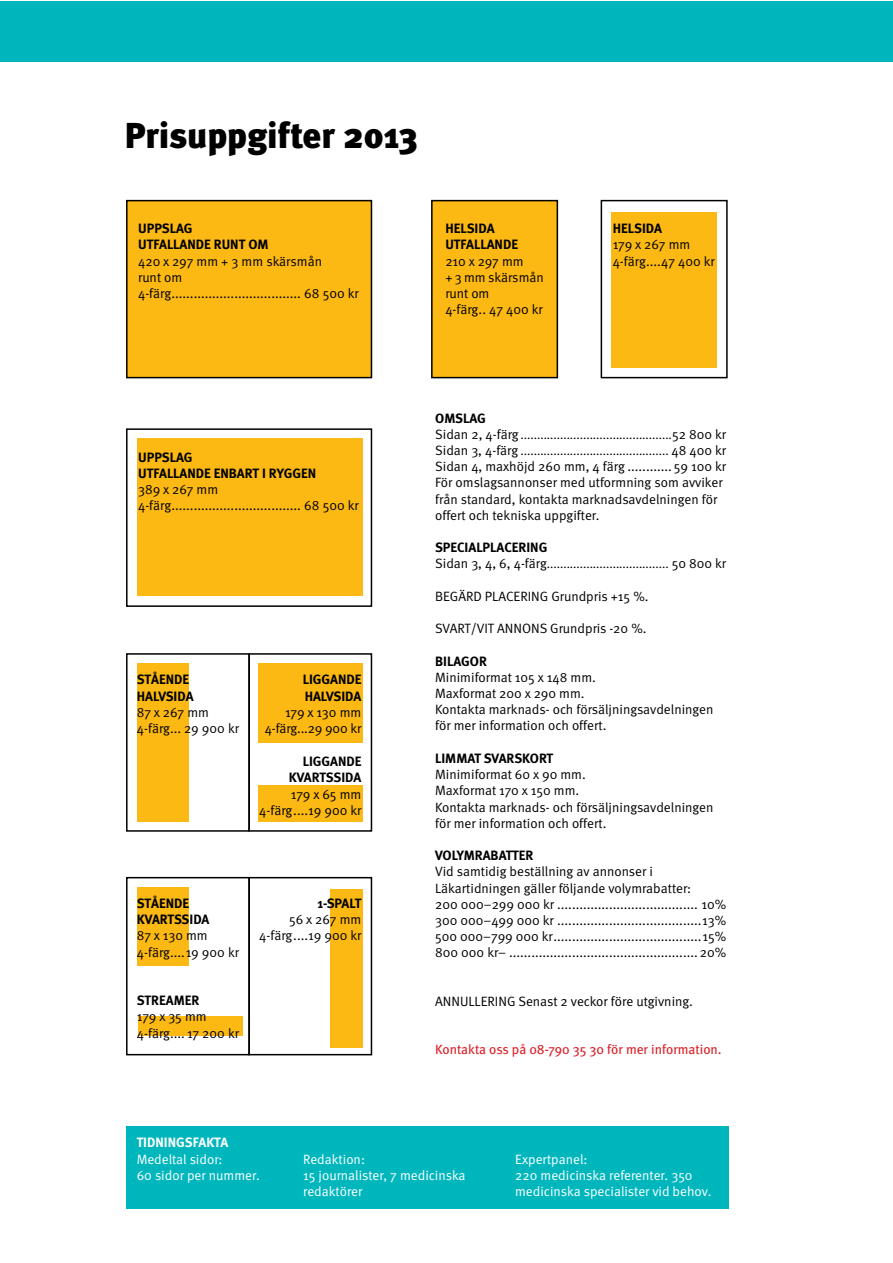
<style>
.page{position:relative;width:893px;height:1263px;background:#fff}
.page>*{position:absolute;margin:0;border:0;box-sizing:border-box;transform-origin:0 0}
.t1{font:36px "Meta LT Black";color:#000}
.t2{font:13.5px/16.2px "Meta LT Normal";color:#000}
.t3{font:13.5px/16.2px "Meta LT Bold";color:#000}
.t4{font:13.5px/16.2px "Meta LT Normal";color:#fff}
.t5{font:13.5px "Meta LT Book";color:#da2128}
.t6{font:13.5px "Meta LT Bold";color:#fff}
.t7{font:12px/16.2px "Meta LT Normal";color:#000}
.s1{font-size:13.5px}
</style>
<div class="page">
<div style="left:330px;top:889px;width:33px;height:158px;background:#fdb913"></div>
<div style="left:138px;top:887px;width:51px;height:78px;background:#fdb913"></div>
<div style="left:138px;top:1016px;width:105px;height:20px;background:#fdb913"></div>
<div style="left:137px;top:663px;width:52px;height:158px;background:#fdb913"></div>
<div style="left:258px;top:663px;width:105px;height:80px;background:#fdb913"></div>
<div style="left:258px;top:785px;width:105px;height:37px;background:#fdb913"></div>
<div style="left:137px;top:439px;width:225px;height:157px;background:#fdb913"></div>
<div style="left:611px;top:212px;width:106px;height:156px;background:#fdb913"></div>
<div style="left:0;top:1px;width:892px;height:60px;background:#00b6bd"></div>
<div style="left:126px;top:1126px;width:602px;height:83px;background:#00b6bd"></div>
<div style="left:432px;top:201px;width:125px;height:177px;background:#fdb913"></div>
<div style="left:431px;top:200px;width:127px;height:178px;border:2px solid #000"></div>
<div style="left:127px;top:201px;width:244px;height:177px;background:#fdb913"></div>
<div style="left:126px;top:200px;width:246px;height:178px;border:2px solid #000"></div>
<div style="left:126px;top:428px;width:246px;height:179px;border:2px solid #000"></div>
<div style="left:601px;top:200px;width:127px;height:178px;border:2px solid #000"></div>
<div style="left:126px;top:653px;width:124px;height:179px;border:2px solid #000"></div>
<div style="left:248px;top:653px;width:124px;height:179px;border:2px solid #000"></div>
<div style="left:126px;top:877px;width:124px;height:178px;border:2px solid #000"></div>
<div style="left:248px;top:877px;width:124px;height:178px;border:2px solid #000"></div>
<h1 class="t1" style="left:125px;top:113px;width:294px">Prisuppgifter 2013</h1>
<p class="t3" style="left:138px;top:220px;width:132px">UPPSLAG<br>UTFALLANDE RUNT OM</p>
<p class="t2" style="left:138px;top:253px;width:222px">420 x 297 mm + 3 mm skärsmån<br>runt om<br>4-färg ................................... 68 500 kr</p>
<p class="t3" style="left:445px;top:220px;width:74px">HELSIDA<br>UTFALLANDE</p>
<p class="t2" style="left:445px;top:253px;width:100px">210 x 297 mm<br>+ 3 mm skärsmån runt om<br>4-färg .. 47 400 kr</p>
<p class="t3" style="left:613px;top:220px;width:51px">HELSIDA</p>
<p class="t2" style="left:613px;top:236px;width:104px">179 x 267 mm<br>4-färg ....47 400 kr</p>
<p class="t3" style="left:138px;top:449px;width:180px">UPPSLAG<br>UTFALLANDE ENBART I RYGGEN</p>
<p class="t2" style="left:138px;top:481px;width:222px">389 x 267 mm<br>4-färg ................................... 68 500 kr</p>
<p class="t3" style="left:137px;top:671px;width:58px">STÅENDE<br>HALVSIDA</p>
<p class="t2" style="left:137px;top:704px;width:104px">87 x 267 mm<br>4-färg ... 29 900 kr</p>
<p class="t3" style="left:303px;top:671px;width:60px">LIGGANDE<br>HALVSIDA</p>
<p class="t2" style="left:265px;top:704px;width:98px;text-align:right">179 x 130 mm<br>4-färg...29 900 kr</p>
<p class="t3" style="left:289px;top:753px;width:74px;text-align:right">LIGGANDE<br>KVARTSSIDA</p>
<p class="t2" style="left:259px;top:785px;width:104px;text-align:right">179 x 65 mm<br>4-färg ....19 900 kr</p>
<p class="t3" style="left:137px;top:895px;width:74px">STÅENDE<br>KVARTSSIDA</p>
<p class="t2" style="left:137px;top:927px;width:104px">87 x 130 mm<br>4-färg ....19 900 kr</p>
<p class="t3" style="left:137px;top:992px;width:64px">STREAMER</p>
<p class="t2" style="left:137px;top:1008px;width:104px">179 x 35 mm<br>4-färg .... 17 200 kr</p>
<p class="t3" style="left:317px;top:895px;width:45px">1-SPALT</p>
<p class="t2" style="left:259px;top:911px;width:104px;text-align:right">56 x 267 mm<br>4-färg ....19 900 kr</p>
<p class="t3" style="left:435px;top:410px;width:52px">OMSLAG</p>
<p class="t7" style="left:435px;top:426px;width:293px"><span class="s1">Sidan 2, 4-färg</span> ..............................................<span class="s1">52 800 kr<br>Sidan 3, 4-färg</span> ............................................. <span class="s1">48 400 kr</span></p>
<p class="t2" style="left:435px;top:458px;width:293px">Sidan 4, maxhöjd 260 mm, 4 färg ............ 59 100 kr För omslagsannonser med utformning som avviker från standard, kontakta marknadsavdelningen för offert och tekniska uppgifter.</p>
<p class="t3" style="left:435px;top:539px;width:114px">SPECIALPLACERING</p>
<p class="t7" style="left:435px;top:556px;width:293px"><span class="s1">Sidan 3, 4, 6, 4-färg</span> ..................................... <span class="s1">50 800 kr</span></p>
<p class="t2" style="left:435px;top:588px;width:215px">BEGÄRD PLACERING Grundpris +15 %.</p>
<p class="t2" style="left:435px;top:620px;width:213px">SVART/VIT ANNONS Grundpris -20 %.</p>
<p class="t3" style="left:435px;top:653px;width:53px">BILAGOR</p>
<p class="t2" style="left:435px;top:669px;width:280px">Minimiformat 105 x 148 mm.<br>Maxformat 200 x 290 mm.<br>Kontakta marknads- och försäljningsavdelningen för mer information och offert.</p>
<p class="t3" style="left:435px;top:750px;width:120px">LIMMAT SVARSKORT</p>
<p class="t2" style="left:435px;top:766px;width:280px">Minimiformat 60 x 90 mm.<br>Maxformat 170 x 150 mm.<br>Kontakta marknads- och försäljningsavdelningen för mer information och offert.</p>
<p class="t3" style="left:435px;top:847px;width:100px">VOLYMRABATTER</p>
<p class="t2" style="left:435px;top:863px;width:293px">Vid samtidig beställning av annonser i Läkartidningen gäller följande volymrabatter:<br>200 000–299 000 kr ...................................... 10% 300 000–499 000 kr .......................................13% 500 000–799 000 kr ........................................15% 800 000 kr– ................................................... 20%</p>
<p class="t2" style="left:435px;top:993px;width:259px">ANNULLERING Senast 2 veckor före utgivning.</p>
<p class="t5" style="left:435px;top:1041px;width:288px">Kontakta oss på 08-790 35 30 för mer information.</p>
<p class="t6" style="left:137px;top:1135px;width:93px">TIDNINGSFAKTA</p>
<p class="t4" style="left:137px;top:1151px;width:125px">Medeltal sidor:<br>60 sidor per nummer.</p>
<p class="t4" style="left:303px;top:1151px;width:164px">Redaktion:<br>15 journalister, 7 medicinska redaktörer</p>
<p class="t4" style="left:515px;top:1151px;width:198px">Expertpanel:<br>220 medicinska referenter. 350 medicinska specialister vid behov.</p>
</div>
